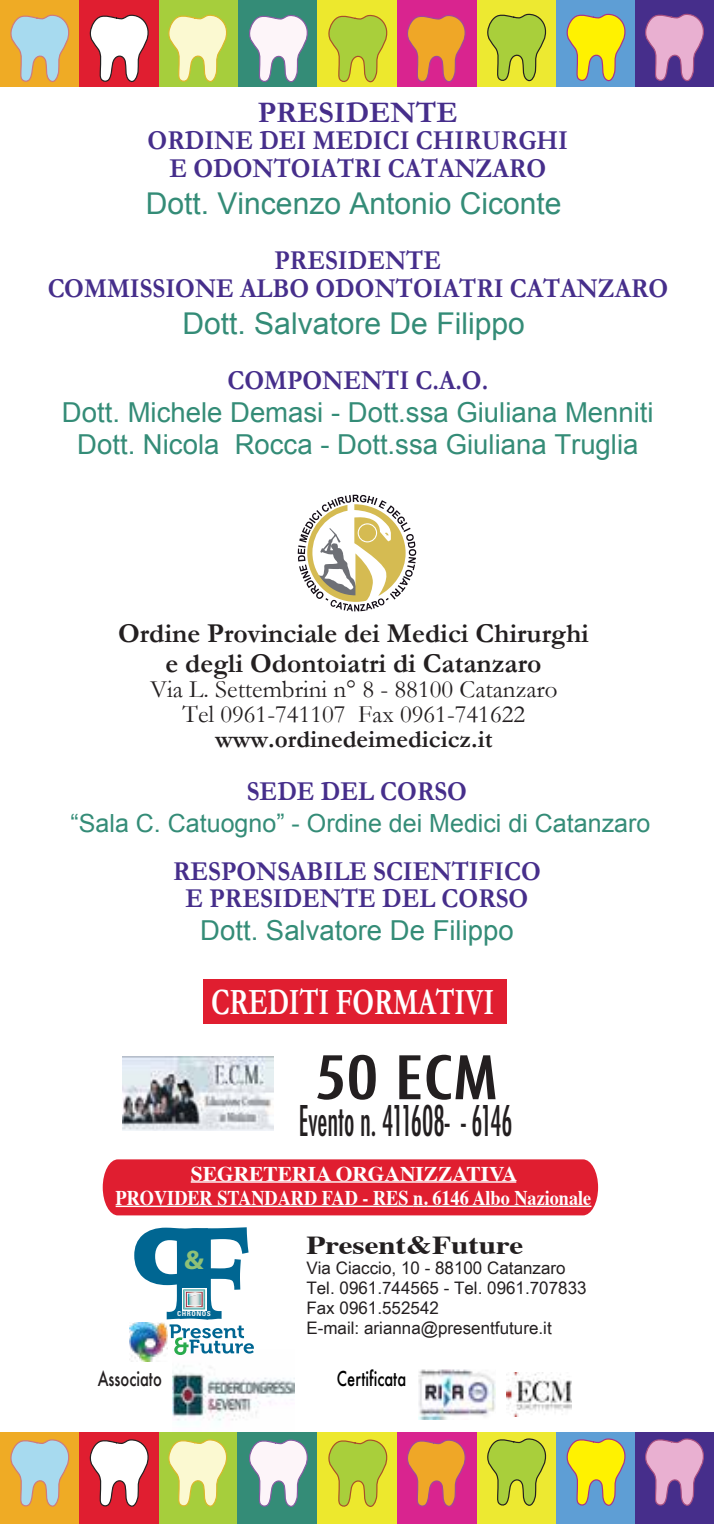
<style>
.page{position:relative;width:714px;height:1524px;background:#fff}
.page>*{position:absolute;margin:0;border:0;box-sizing:border-box;transform-origin:0 0}
.t1{font:500 condensed 58.25px "Futura";color:#231f20;scale:1.34 1}
.t2{font:500 condensed 41.25px "Futura";color:#231f20;scale:.65 1}
.t3{font:700 37.25px "Garamond";letter-spacing:-.005em;color:#fff;scale:.73 1}
.t4{font:30px "Arial";color:#348c77}
.t5{font:700 30px "Garamond";color:#462e8b}
.t6{font:700 27.5px/27.5px "Garamond";color:#462e8b;text-align:center;scale:.91 1}
.t7{font:27.5px/32.5px "Arial";color:#348c77;text-align:center}
.t8{font:700 27.5px/30px "Garamond";color:#231f20;text-align:center}
.t9{font:700 27px "Myriad Pro";color:#8fc177;scale:1.08 1}
.t10{font:700 25.75px "Times";color:#231f20;scale:1.2 1}
.t11{font:25px/25px "Garamond";color:#231f20;text-align:center}
.t12{font:25px "Arial";color:#348c77}
.t13{font:700 25px "Garamond";color:#231f20}
.t14{font:700 21px/24.5px "Times";color:#fff;text-align:center}
.t15{font:500 20px "Futura";color:#010101;scale:.74 1}
.t16{font:500 20px "Futura";color:#231f20;scale:.74 1}
.t17{font:17.25px/20.2px "Arial Narrow";color:#231f20;scale:1.2 1}
.t18{font:700 condensed 6.75px "Univers LT Std";letter-spacing:.07em;color:#f5f6f6;scale:1.08 1}
</style>
<div class="page">
<div style="left:477px;top:0;width:79px;height:87px;background:#ede931"></div>
<svg style="left:487px;top:13px;width:60px;height:69px"></svg>
<div style="left:556px;top:0;width:79px;height:87px;background:#5e9ed5"></div>
<svg style="left:566px;top:13px;width:60px;height:69px"></svg>
<div style="left:635px;top:0;width:79px;height:87px;background:#462e8b"></div>
<svg style="left:645px;top:13px;width:59px;height:69px"></svg>
<div style="left:158px;top:0;width:79px;height:87px;background:#a6ce3c"></div>
<svg style="left:168px;top:14px;width:59px;height:68px"></svg>
<div style="left:79px;top:0;width:79px;height:87px;background:#e01e30"></div>
<svg style="left:89px;top:14px;width:60px;height:69px"></svg>
<div style="left:0;top:0;width:79px;height:87px;background:#efab25"></div>
<svg style="left:10px;top:14px;width:60px;height:68px"></svg>
<div style="left:238px;top:0;width:80px;height:87px;background:#348c77"></div>
<svg style="left:249px;top:15px;width:59px;height:68px"></svg>
<div style="left:318px;top:0;width:79px;height:87px;background:#ede82d"></div>
<svg style="left:328px;top:14px;width:60px;height:69px"></svg>
<div style="left:397px;top:0;width:79px;height:87px;background:#d9248f"></div>
<svg style="left:407px;top:15px;width:59px;height:68px"></svg>
<div style="left:477px;top:1432px;width:79px;height:92px;background:#ede931"></div>
<svg style="left:487px;top:1438px;width:60px;height:68px"></svg>
<div style="left:556px;top:1432px;width:79px;height:92px;background:#5e9ed5"></div>
<svg style="left:566px;top:1438px;width:60px;height:68px"></svg>
<div style="left:635px;top:1432px;width:79px;height:92px;background:#462e8b"></div>
<svg style="left:645px;top:1438px;width:59px;height:68px"></svg>
<div style="left:158px;top:1432px;width:79px;height:92px;background:#a6ce3c"></div>
<svg style="left:168px;top:1439px;width:59px;height:68px"></svg>
<div style="left:79px;top:1432px;width:79px;height:92px;background:#e01e30"></div>
<svg style="left:89px;top:1439px;width:60px;height:68px"></svg>
<div style="left:0;top:1432px;width:79px;height:92px;background:#efab25"></div>
<svg style="left:10px;top:1439px;width:60px;height:68px"></svg>
<div style="left:237px;top:1432px;width:81px;height:92px;background:#348c77"></div>
<svg style="left:249px;top:1439px;width:59px;height:68px"></svg>
<div style="left:318px;top:1432px;width:79px;height:92px;background:#ede82d"></div>
<svg style="left:328px;top:1439px;width:60px;height:68px"></svg>
<div style="left:397px;top:1432px;width:79px;height:92px;background:#d9248f"></div>
<svg style="left:407px;top:1439px;width:59px;height:68px"></svg>
<svg style="left:298px;top:495px;width:118px;height:116px"></svg>
<svg style="left:103px;top:1159px;width:495px;height:56px;background:#e1293a"></svg>
<hr style="left:428px;top:1205px;width:41px;height:2px;background:#fff">
<hr style="left:469px;top:1205px;width:122px;height:2px;background:#fff">
<img style="left:172px;top:1365px;width:122px;height:56px">
<img style="left:418px;top:1369px;width:77px;height:50px">
<img style="left:506px;top:1372px;width:65px;height:44px">
<div style="left:203px;top:979px;width:303px;height:45px;background:#e01e30"></div>
<img style="left:122px;top:1056px;width:152px;height:74px">
<img style="left:129px;top:1323px;width:29px;height:38px">
<svg style="left:134px;top:1227px;width:120px;height:128px"></svg>
<p class="t5" style="left:258px;top:92px;width:201px">PRESIDENTE</p>
<p class="t6" style="left:147px;top:127px;width:463px">ORDINE DEI MEDICI CHIRURGHI<br>E ODONTOIATRI CATANZARO</p>
<p class="t4" style="left:146px;top:184px;width:417px">Dott. Vincenzo Antonio Ciconte</p>
<p class="t6" style="left:47px;top:247px;width:684px">PRESIDENTE<br>COMMISSIONE ALBO ODONTOIATRI CATANZARO</p>
<p class="t4" style="left:182px;top:304px;width:344px">Dott. Salvatore De Filippo</p>
<p class="t6" style="left:227px;top:367px;width:288px">COMPONENTI C.A.O.</p>
<p class="t7" style="left:62px;top:396px;width:593px">Dott. Michele Demasi - Dott.ssa Giuliana Menniti<br>Dott. Nicola Rocca - Dott.ssa Giuliana Truglia</p>
<p class="t8" style="left:118px;top:618px;width:472px">Ordine Provinciale dei Medici Chirurghi e degli Odontoiatri di Catanzaro</p>
<p class="t11" style="left:150px;top:676px;width:409px">Via L. Settembrini n° 8 - 88100 Catanzaro<br>Tel 0961-741107 Fax 0961-741622</p>
<p class="t13" style="left:215px;top:722px;width:279px">www.ordinedeimedicicz.it</p>
<p class="t6" style="left:247px;top:777px;width:243px">SEDE DEL CORSO</p>
<p class="t12" style="left:71px;top:807px;width:581px">“Sala C. Catuogno” - Ordine dei Medici di Catanzaro</p>
<p class="t6" style="left:173px;top:857px;width:405px">RESPONSABILE SCIENTIFICO<br>E PRESIDENTE DEL CORSO</p>
<p class="t7" style="left:200px;top:914px;width:315px">Dott. Salvatore De Filippo</p>
<h3 class="t3" style="left:211px;top:976px;width:389px">CREDITI FORMATIVI</h3>
<h1 class="t1" style="left:314px;top:1040px;width:139px">50 ECM</h1>
<h2 class="t2" style="left:299px;top:1094px;width:331px">Evento n. 411608- - 6146</h2>
<p class="t14" style="left:116px;top:1159px;width:477px">SEGRETERIA ORGANIZZATIVA<br>PROVIDER STANDARD FAD - RES n. 6146 Albo Nazionale</p>
<p class="t9" style="left:184px;top:1242px;width:20px">&amp;</p>
<p class="t18" style="left:177px;top:1309px;width:33px">CHRONOS</p>
<p class="t10" style="left:306px;top:1220px;width:182px">Present&amp;Future</p>
<p class="t17" style="left:306px;top:1257px;width:235px">Via Ciaccio, 10 - 88100 Catanzaro<br>Tel. 0961.744565 - Tel. 0961.707833<br>Fax 0961.552542<br>E-mail: arianna@presentfuture.it</p>
<p class="t16" style="left:98px;top:1364px;width:88px">Associato</p>
<p class="t15" style="left:337px;top:1364px;width:95px">Certificata</p>
</div>
